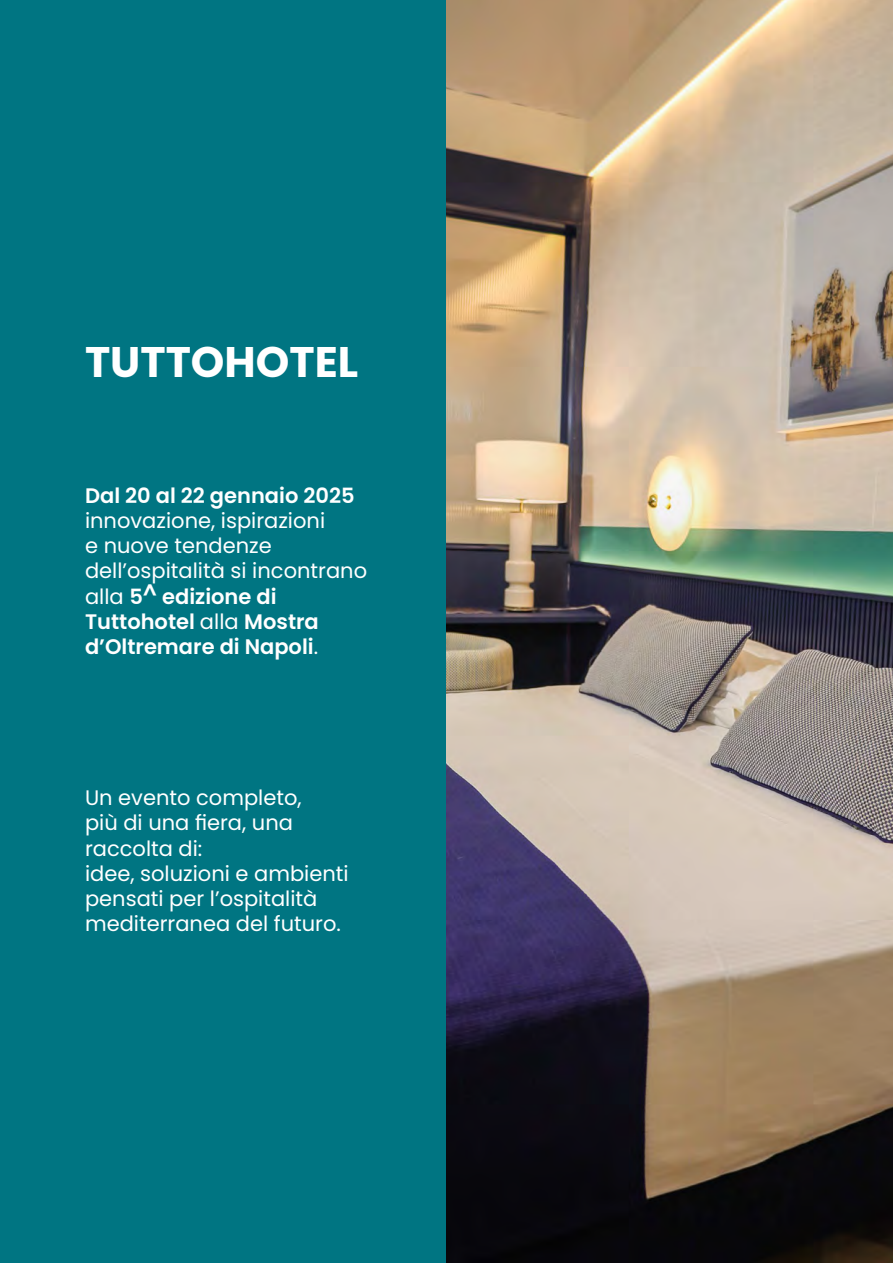
<style>
.page{position:relative;width:893px;height:1263px;background:#fff}
.page>*{position:absolute;margin:0;border:0;box-sizing:border-box;transform-origin:0 0}
.t1{font:700 42.75px "Poppins";color:#fff}
.t2{font:21px/25.2px "Poppins";color:#fff}
.t3{font:600 21px "Poppins";color:#fff}
.s1{font-weight:600}
</style>
<div class="page">
<div style="left:0;top:0;width:446px;height:1263px;background:#007582"></div>
<img style="left:446px;top:0;width:447px;height:1263px">
<h1 class="t1" style="left:85px;top:337px;width:275px">TUTTOHOTEL</h1>
<p class="t3" style="left:85px;top:483px;width:271px">Dal 20 al 22 gennaio 2025</p>
<p class="t2" style="left:85px;top:508px;width:284px">innovazione, ispirazioni<br>e nuove tendenze dell’ospitalità si incontrano alla <span class="s1">5</span><sup>^</sup> <span class="s1">edizione di<br>Tuttohotel</span> alla <span class="s1">Mostra d’Oltremare di Napoli</span>.</p>
<p class="t2" style="left:85px;top:785px;width:265px">Un evento completo,<br>più di una fiera, una raccolta di:<br>idee, soluzioni e ambienti pensati per l’ospitalità mediterranea del futuro.</p>
</div>
